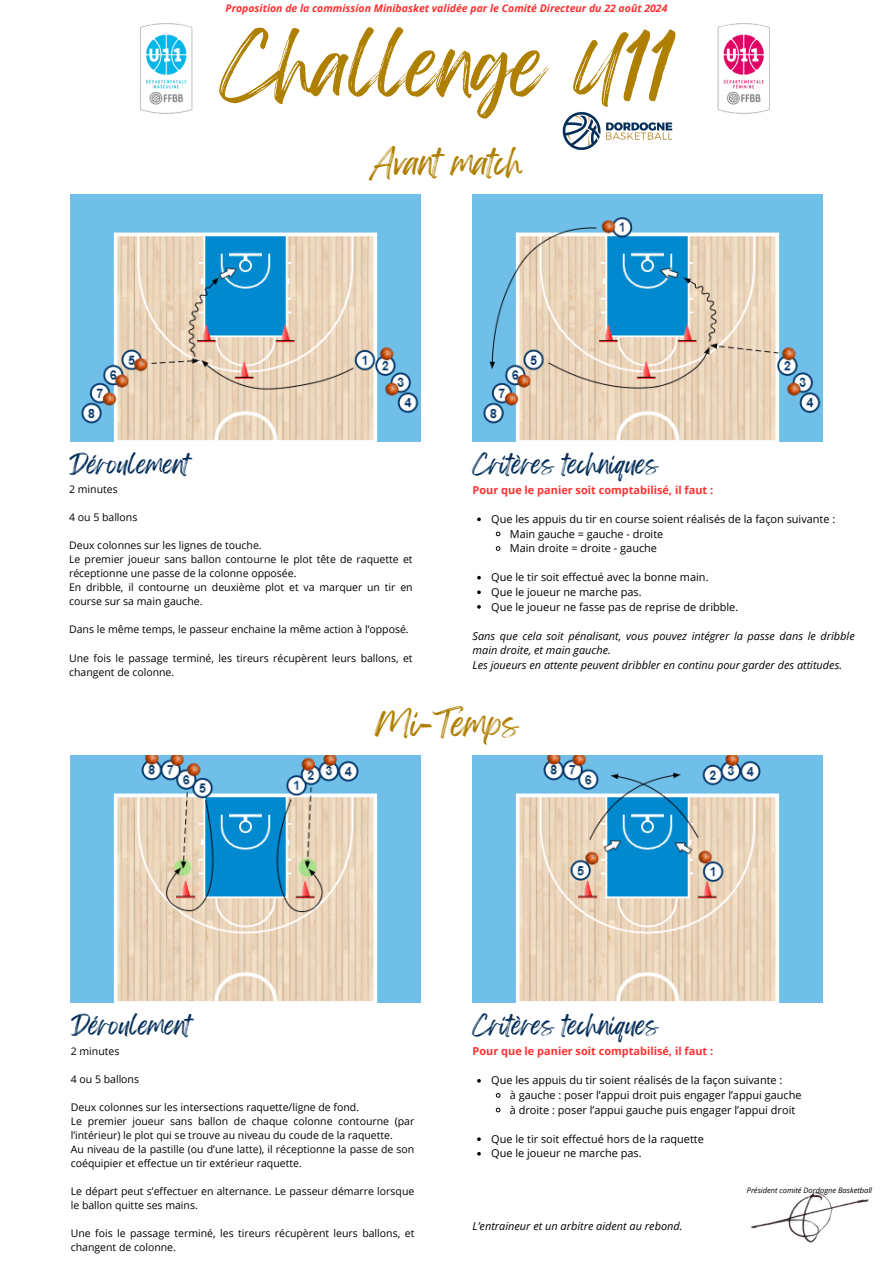
<style>
.page{position:relative;width:894px;height:1264px;background:#fff}
.page>*{position:absolute;margin:0;border:0;box-sizing:border-box;transform-origin:0 0}
.t1{font:72.6px "Feeling Passionate";color:#af7f00}
.t2{font:30px "Feeling Passionate";color:#af7f00}
.t3{font:22.5px "Feeling Passionate";color:#032e5a}
.t4{font:10.95px "Open Sans";color:#000}
.t5{font:italic 10.95px/14.5px "Open Sans";color:#000}
.t6{font:700 10.95px "Open Sans";color:#ff3131}
.t7{font:10.5px/14px "Open Sans";color:#000}
.t8{font:italic 700 10.5px "Open Sans";color:#ff3131}
.t9{font:italic 7.5px "Open Sans";color:#000}
</style>
<div class="page">
<img style="left:71px;top:195px;width:350px;height:246px">
<img style="left:472px;top:195px;width:350px;height:246px">
<img style="left:71px;top:756px;width:350px;height:246px">
<img style="left:472px;top:756px;width:350px;height:246px">
<img style="left:140px;top:23px;width:53px;height:91px">
<img style="left:717px;top:23px;width:53px;height:91px">
<img style="left:562px;top:112px;width:111px;height:38px">
<img style="left:751px;top:1192px;width:118px;height:51px">
<svg style="left:495px;top:531px;width:6px;height:6px"></svg>
<svg style="left:495px;top:546px;width:6px;height:5px"></svg>
<svg style="left:495px;top:1093px;width:6px;height:5px"></svg>
<svg style="left:495px;top:1107px;width:6px;height:5px"></svg>
<p class="t8" style="left:225px;top:1px;width:443px">Proposition de la commission Minibasket validée par le Comité Directeur du 22 août 2024</p>
<p class="t1" style="left:220px;top:7px;width:455px">Challenge U11</p>
<p class="t2" style="left:370px;top:138px;width:155px">Avant match</p>
<h5 class="t3" style="left:69px;top:446px;width:122px">Déroulement</h5>
<h5 class="t3" style="left:472px;top:446px;width:187px">Critères techniques</h5>
<h5 class="t7" style="left:69px;top:482px;width:50px">2 minutes</h5>
<h3 class="t7" style="left:69px;top:510px;width:70px">4 ou 5 ballons</h3>
<h4 class="t7" style="left:69px;top:538px;width:345px">Deux colonnes sur les lignes de touche.<br>Le premier joueur sans ballon contourne le plot tête de raquette et réceptionne une passe de la colonne opposée.<br>En dribble, il contourne un deuxième plot et va marquer un tir en course sur sa main gauche.</h4>
<p class="t7" style="left:69px;top:622px;width:341px">Dans le même temps, le passeur enchaine la même action à l’opposé.</p>
<p class="t7" style="left:69px;top:650px;width:345px">Une fois le passage terminé, les tireurs récupèrent leurs ballons, et changent de colonne.</p>
<p class="t6" style="left:472px;top:482px;width:242px">Pour que le panier soit comptabilisé, il faut :</p>
<p class="t4" style="left:491px;top:511px;width:345px">Que les appuis du tir en course soient réalisés de la façon suivante :</p>
<p class="t4" style="left:509px;top:526px;width:155px">Main gauche = gauche - droite</p>
<p class="t4" style="left:509px;top:540px;width:149px">Main droite = droite - gauche</p>
<h5 class="t4" style="left:491px;top:569px;width:219px">Que le tir soit effectué avec la bonne main.</h5>
<h2 class="t4" style="left:491px;top:584px;width:152px">Que le joueur ne marche pas.</h2>
<p class="t4" style="left:491px;top:599px;width:248px">Que le joueur ne fasse pas de reprise de dribble.</p>
<p class="t5" style="left:472px;top:628px;width:383px">Sans que cela soit pénalisant, vous pouvez intégrer la passe dans le dribble main droite, et main gauche.<br>Les joueurs en attente peuvent dribbler en continu pour garder des attitudes.</p>
<h5 class="t2" style="left:374px;top:699px;width:146px">Mi-Temps</h5>
<h5 class="t3" style="left:71px;top:1007px;width:122px">Déroulement</h5>
<h5 class="t3" style="left:472px;top:1007px;width:187px">Critères techniques</h5>
<h3 class="t7" style="left:71px;top:1043px;width:50px">2 minutes</h3>
<h5 class="t7" style="left:71px;top:1071px;width:70px">4 ou 5 ballons</h5>
<h5 class="t7" style="left:71px;top:1099px;width:345px">Deux colonnes sur les intersections raquette/ligne de fond.<br>Le premier joueur sans ballon de chaque colonne contourne (par l’intérieur) le plot qui se trouve au niveau du coude de la raquette.<br>Au niveau de la pastille (ou d’une latte), il réceptionne la passe de son coéquipier et effectue un tir extérieur raquette.</h5>
<h5 class="t7" style="left:71px;top:1183px;width:345px">Le départ peut s’effectuer en alternance. Le passeur démarre lorsque le ballon quitte ses mains.</h5>
<h5 class="t7" style="left:71px;top:1225px;width:345px">Une fois le passage terminé, les tireurs récupèrent leurs ballons, et changent de colonne.</h5>
<h5 class="t6" style="left:472px;top:1043px;width:242px">Pour que le panier soit comptabilisé, il faut :</h5>
<h3 class="t4" style="left:491px;top:1072px;width:293px">Que les appuis du tir soient réalisés de la façon suivante :</h3>
<h4 class="t4" style="left:509px;top:1087px;width:293px">à gauche : poser l’appui droit puis engager l’appui gauche</h4>
<p class="t4" style="left:509px;top:1101px;width:287px">à droite : poser l’appui gauche puis engager l’appui droit</p>
<p class="t4" style="left:491px;top:1131px;width:214px">Que le tir soit effectué hors de la raquette</p>
<p class="t4" style="left:491px;top:1145px;width:152px">Que le joueur ne marche pas.</p>
<p class="t5" style="left:472px;top:1218px;width:211px">L’entraineur et un arbitre aident au rebond.</p>
<p class="t9" style="left:746px;top:1184px;width:127px">Président comité Dordogne Basketball</p>
</div>
